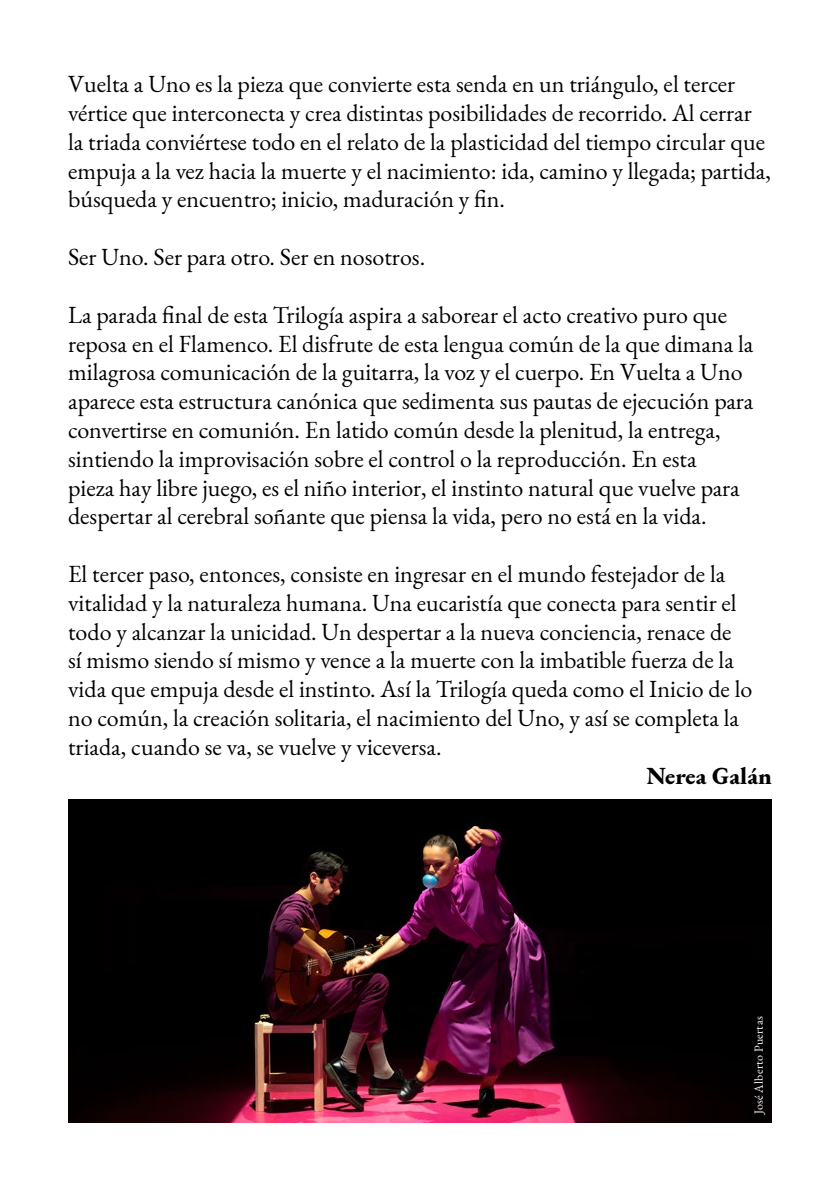
<style>
.page{position:relative;width:840px;height:1191px;background:#fff}
.page>*{position:absolute;margin:0;border:0;box-sizing:border-box;transform-origin:0 0}
.t1{font:24px/28.8px "EB Garamond";color:#000}
.t2{font:800 24px "EB Garamond";color:#000}
.t3{font:12px "EB Garamond";letter-spacing:.03em;color:#fff}
</style>
<div class="page">
<img style="left:68px;top:799px;width:703px;height:324px">
<p class="t1" style="left:68px;top:70px;width:704px">Vuelta a Uno es la pieza que convierte esta senda en un triángulo, el tercer vértice que interconecta y crea distintas posibilidades de recorrido. Al cerrar la triada conviértese todo en el relato de la plasticidad del tiempo circular que empuja a la vez hacia la muerte y el nacimiento: ida, camino y llegada; partida, búsqueda y encuentro; inicio, maduración y fin.</p>
<p class="t1" style="left:68px;top:243px;width:358px">Ser Uno. Ser para otro. Ser en nosotros.</p>
<p class="t1" style="left:68px;top:300px;width:686px">La parada final de esta Trilogía aspira a saborear el acto creativo puro que reposa en el Flamenco. El disfrute de esta lengua común de la que dimana la milagrosa comunicación de la guitarra, la voz y el cuerpo. En Vuelta a Uno aparece esta estructura canónica que sedimenta sus pautas de ejecución para convertirse en comunión. En latido común desde la plenitud, la entrega, sintiendo la improvisación sobre el control o la reproducción. En esta<br>pieza hay libre juego, es el niño interior, el instinto natural que vuelve para despertar al cerebral soñante que piensa la vida, pero no está en la vida.</p>
<p class="t1" style="left:68px;top:559px;width:685px">El tercer paso, entonces, consiste en ingresar en el mundo festejador de la vitalidad y la naturaleza humana. Una eucaristía que conecta para sentir el todo y alcanzar la unicidad. Un despertar a la nueva conciencia, renace de<br>sí mismo siendo sí mismo y vence a la muerte con la imbatible fuerza de la vida que empuja desde el instinto. Así la Trilogía queda como el Inicio de lo no común, la creación solitaria, el nacimiento del Uno, y así se completa la triada, cuando se va, se vuelve y viceversa.</p>
<p class="t2" style="left:646px;top:760px;width:127px">Nerea Galán</p>
<p class="t3" style="left:750px;top:1114px;width:100px;rotate:-90deg">José Alberto Puertas</p>
</div>
